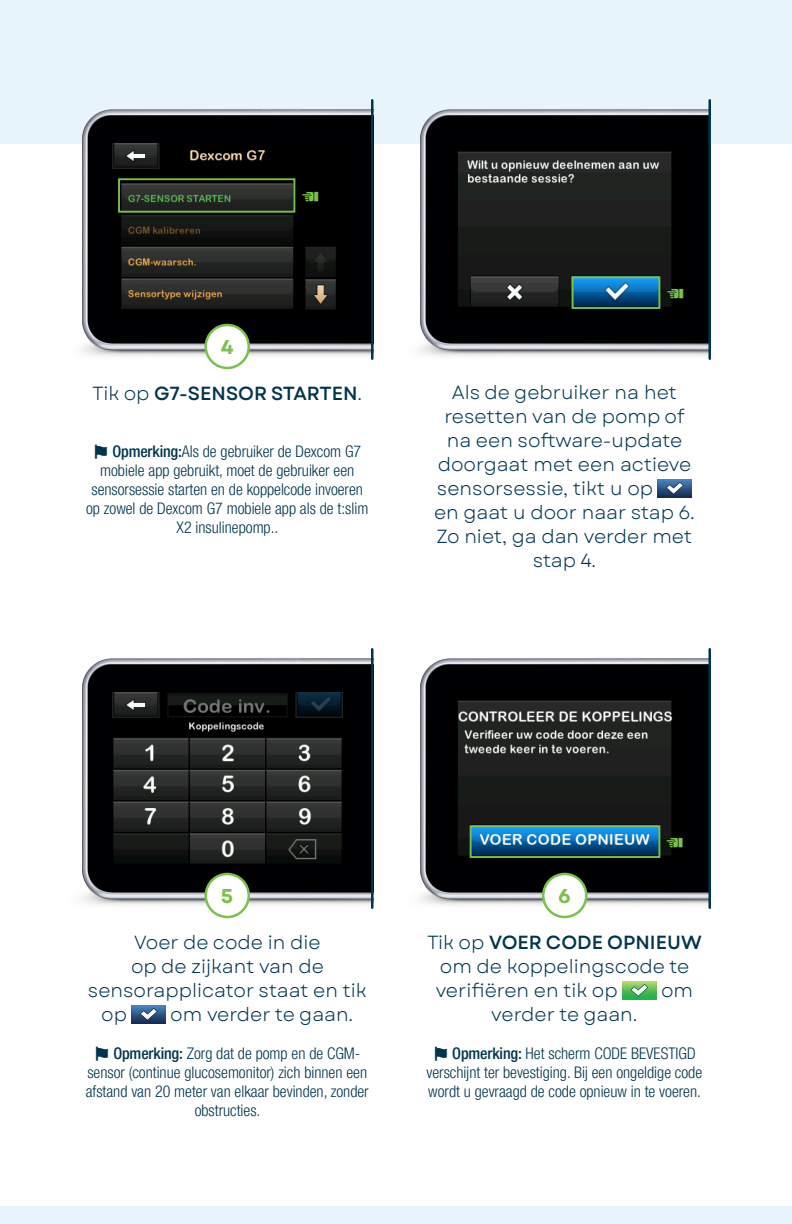
<style>
.page{position:relative;width:792px;height:1224px;background:#fff}
.page>*{position:absolute;margin:0;border:0;box-sizing:border-box;transform-origin:0 0}
.Step_Number{font:700 20px "Garet";color:#7ac24d}
.Body{font:19px/24px "Garet";color:#01354e}
.Body-2{font:500 19px "Garet";color:#01354e}
.Note___Warning{font:300 condensed 16px/19px "Helvetica Neue LT Pro";color:#01354e;text-align:center}
.Note___Warning-2{font:700 16px "Garet";color:#7ac24d}
.s1{font-weight:400}
.s2{font-family:"Garet";font-weight:700;font-stretch:normal}
.s3{font-weight:500}
</style>
<div class="page">
<div style="left:0;top:0;width:792px;height:144px;background:#e8f4fb"></div>
<img style="left:82px;top:99px;width:292px;height:270px">
<img style="left:82px;top:648px;width:292px;height:270px">
<img style="left:420px;top:648px;width:291px;height:270px">
<img style="left:420px;top:99px;width:291px;height:261px">
<hr style="left:371px;top:100px;width:3px;height:259px;background:#01354e">
<hr style="left:371px;top:649px;width:3px;height:259px;background:#01354e">
<hr style="left:708px;top:649px;width:3px;height:259px;background:#01354e">
<hr style="left:708px;top:100px;width:3px;height:259px;background:#01354e">
<div style="left:0;top:1206px;width:792px;height:18px;background:#e8f4fb"></div>
<img style="left:113px;top:144px;width:229px;height:172px">
<img style="left:450px;top:144px;width:230px;height:172px">
<img style="left:113px;top:693px;width:229px;height:172px">
<img style="left:450px;top:693px;width:230px;height:172px">
<div style="left:206px;top:325px;width:43px;height:43px;background:#fff;border-radius:50%"></div>
<div style="left:204px;top:324px;width:46px;height:45px;border:2px solid #7ac24d;border-radius:50%"></div>
<div style="left:206px;top:874px;width:43px;height:43px;background:#fff;border-radius:50%"></div>
<div style="left:204px;top:873px;width:46px;height:45px;border:2px solid #7ac24d;border-radius:50%"></div>
<div style="left:543px;top:874px;width:43px;height:43px;background:#fff;border-radius:50%"></div>
<div style="left:542px;top:873px;width:45px;height:45px;border:2px solid #7ac24d;border-radius:50%"></div>
<div style="left:132px;top:1005px;width:34px;height:18px;background:#17335b"></div>
<svg style="left:132px;top:1005px;width:34px;height:15px"></svg>
<div style="left:622px;top:981px;width:34px;height:18px;background:#26b24b"></div>
<svg style="left:622px;top:981px;width:34px;height:15px"></svg>
<div style="left:658px;top:479px;width:34px;height:18px;background:#17335a"></div>
<svg style="left:658px;top:479px;width:34px;height:15px"></svg>
<div style="left:118px;top:178px;width:177px;height:35px;border:2px solid #7ac24d"></div>
<div style="left:572px;top:276px;width:88px;height:33px;border:2px solid #7ac24d"></div>
<div style="left:470px;top:825px;width:190px;height:33px;border:2px solid #7ac24d"></div>
<p class="Note___Warning-2" style="left:301px;top:186px;width:20px">☚</p>
<p class="Step_Number" style="left:221px;top:334px;width:14px">4</p>
<p class="Body-2" style="left:92px;top:382px;width:271px"><span class="s1">Tik op</span> G7-SENSOR STARTEN<span class="s1">.</span></p>
<p class="Note___Warning" style="left:86px;top:442px;width:284px"><span class="s2">⚑</span> <span class="s3">Opmerking:</span>Als de gebruiker de Dexcom G7 mobiele app gebruikt, moet de gebruiker een sensorsessie starten en de koppelcode invoeren op zowel de Dexcom G7 mobiele app als de t:slim X2 insulinepomp..</p>
<p class="Note___Warning-2" style="left:666px;top:283px;width:20px">☚</p>
<p class="Body" style="left:452px;top:381px;width:227px">Als de gebruiker na het</p>
<p class="Body" style="left:444px;top:405px;width:242px">resetten van de pomp of</p>
<p class="Body" style="left:447px;top:429px;width:237px">na een software-update</p>
<p class="Body" style="left:438px;top:453px;width:255px">doorgaat met een actieve</p>
<p class="Body" style="left:437px;top:477px;width:218px">sensorsessie, tikt u op</p>
<p class="Body" style="left:434px;top:501px;width:262px">en gaat u door naar stap 6.</p>
<p class="Body" style="left:437px;top:525px;width:257px">Zo niet, ga dan verder met</p>
<p class="Body" style="left:533px;top:549px;width:65px">stap 4.</p>
<p class="Note___Warning-2" style="left:666px;top:832px;width:20px">☚</p>
<p class="Step_Number" style="left:221px;top:883px;width:14px">5</p>
<p class="Step_Number" style="left:558px;top:883px;width:14px">6</p>
<p class="Body" style="left:134px;top:931px;width:188px">Voer de code in die</p>
<p class="Body" style="left:131px;top:955px;width:194px">op de zijkant van de</p>
<p class="Body" style="left:88px;top:979px;width:281px">sensorapplicator staat en tik</p>
<p class="Body" style="left:101px;top:1003px;width:27px">op</p>
<p class="Body" style="left:170px;top:1003px;width:184px">om verder te gaan.</p>
<p class="Note___Warning" style="left:86px;top:1044px;width:285px"><span class="s2">⚑</span> <span class="s3">Opmerking:</span> Zorg dat de pomp en de CGM&shy;sensor (continue glucosemonitor) zich binnen een afstand van 20 meter van elkaar bevinden, zonder obstructies.</p>
<p class="Body" style="left:436px;top:931px;width:267px;text-indent:-9px">Tik op <span class="s3">VOER CODE OPNIEUW </span>om de koppelingscode te verifiëren en tik op</p>
<p class="Body" style="left:661px;top:979px;width:34px">om</p>
<p class="Body" style="left:491px;top:1003px;width:148px">verder te gaan.</p>
<p class="Note___Warning" style="left:427px;top:1044px;width:277px"><span class="s2">⚑</span> <span class="s3">Opmerking:</span> Het scherm CODE BEVESTIGD verschijnt ter bevestiging. Bij een ongeldige code wordt u gevraagd de code opnieuw in te voeren.</p>
</div>
